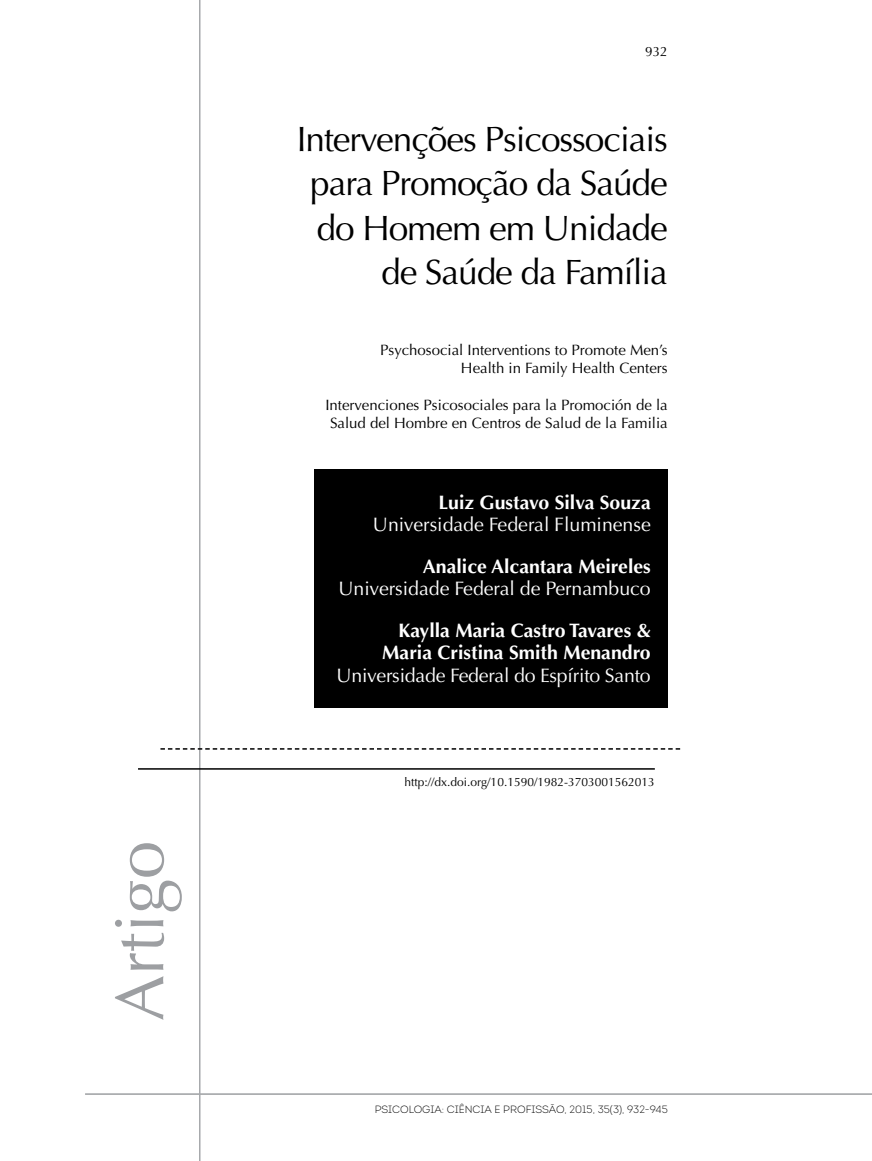
<style>
.page{position:relative;width:872px;height:1161px;background:#fff}
.page>*{position:absolute;margin:0;border:0;box-sizing:border-box;transform-origin:0 0}
.t1{font:69px "Optima";color:#9d9fa2}
.t2{font:35.25px/44.2px "Optima";letter-spacing:-.03em;color:#000;text-align:right}
.t3{font:700 19.5px/22.5px "Optima";color:#fff;text-align:right}
.t4{font:19.5px "Optima";color:#fff}
.t5{font:15px/18px "Optima";color:#000;text-align:right}
.t6{font:13.5px "Optima";color:#000}
.t7{font:12px "Optima";color:#000}
.t8{font:10.5px "Intro Light Alt";color:#000}
</style>
<div class="page">
<hr style="left:85px;top:1093px;width:787px;height:2px;background:#9d9fa2">
<hr style="left:199px;top:0;width:1px;height:1161px;background:#a7a9ac">
<div style="left:315px;top:469px;width:353px;height:238px;background:#000"></div>
<hr style="left:138px;top:768px;width:517px;height:2px;background:#000">
<svg style="left:160px;top:748px;width:520px;height:2px"></svg>
<h1 class="t1" style="left:100px;top:1021px;width:182px;rotate:-90deg">Artigo</h1>
<p class="t6" style="left:645px;top:44px;width:24px">932</p>
<h2 class="t2" style="left:297px;top:118px;width:372px">Intervenções Psicossociais para Promoção da Saúde do Homem em Unidade de Saúde da Família</h2>
<p class="t5" style="left:380px;top:341px;width:289px">Psychosocial Interventions to Promote Men’s<br>Health in Family Health Centers</p>
<p class="t5" style="left:325px;top:396px;width:344px;text-align:center">Intervenciones Psicosociales para la Promoción de la<br>Salud del Hombre en Centros de Salud de la Familia</p>
<h3 class="t3" style="left:438px;top:491px;width:214px">Luiz Gustavo Silva Souza</h3>
<h3 class="t4" style="left:373px;top:513px;width:279px">Universidade Federal Fluminense</h3>
<h3 class="t3" style="left:423px;top:555px;width:229px">Analice Alcantara Meireles</h3>
<h3 class="t4" style="left:338px;top:577px;width:314px">Universidade Federal de Pernambuco</h3>
<h3 class="t3" style="left:382px;top:619px;width:270px">Kaylla Maria Castro Tavares &amp;<br>Maria Cristina Smith Menandro</h3>
<h3 class="t4" style="left:337px;top:664px;width:316px">Universidade Federal do Espírito Santo</h3>
<p class="t7" style="left:404px;top:775px;width:252px">http://dx.doi.org/10.1590/1982-3703001562013</p>
<p class="t8" style="left:375px;top:1102px;width:294px">PSICOLOGIA: CIÊNCIA E PROFISSÃO, 2015, 35(3), 932-945</p>
</div>
